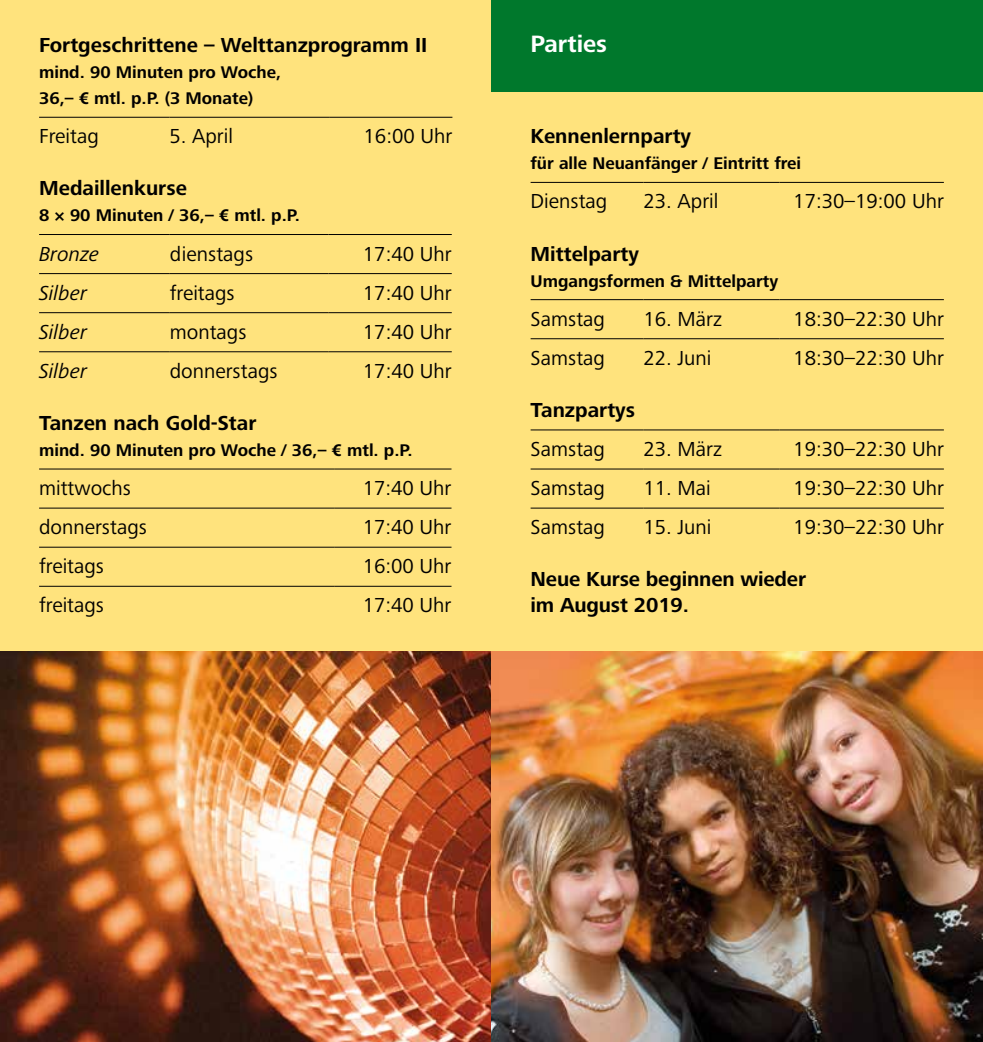
<style>
.page{position:relative;width:983px;height:1042px;background:#fff}
.page>*{position:absolute;margin:0;border:0;box-sizing:border-box;transform-origin:0 0}
.t1{font:700 24.5px "Frutiger Next Pro";color:#fff}
.t2{font:21px "Frutiger Next Pro";color:#000}
.t3{font:700 21px/26.1px "Frutiger Next Pro";color:#000}
.t4{font:italic 21px "Frutiger Next Pro";color:#000}
.t5{font:700 17.5px/26.1px "Frutiger Next Pro";color:#000}
</style>
<div class="page">
<div style="left:0;top:0;width:491px;height:1042px;background:#ffe37d"></div>
<hr style="left:39px;top:508px;width:295px;height:1px;background:#000">
<hr style="left:334px;top:508px;width:117px;height:1px;background:#000">
<hr style="left:39px;top:547px;width:295px;height:1px;background:#000">
<hr style="left:334px;top:547px;width:117px;height:1px;background:#000">
<hr style="left:39px;top:586px;width:295px;height:1px;background:#000">
<hr style="left:334px;top:586px;width:117px;height:1px;background:#000">
<hr style="left:39px;top:468px;width:295px;height:1px;background:#000">
<hr style="left:334px;top:468px;width:117px;height:1px;background:#000">
<img style="left:0;top:651px;width:491px;height:391px">
<img style="left:491px;top:91px;width:491px;height:951px">
<hr style="left:530px;top:429px;width:113px;height:1px;background:#000">
<hr style="left:643px;top:429px;width:136px;height:1px;background:#000">
<hr style="left:779px;top:429px;width:164px;height:1px;background:#000">
<hr style="left:530px;top:468px;width:113px;height:1px;background:#000">
<hr style="left:643px;top:468px;width:136px;height:1px;background:#000">
<hr style="left:779px;top:468px;width:164px;height:1px;background:#000">
<hr style="left:530px;top:508px;width:113px;height:1px;background:#000">
<hr style="left:643px;top:508px;width:136px;height:1px;background:#000">
<hr style="left:779px;top:508px;width:164px;height:1px;background:#000">
<div style="left:491px;top:0;width:491px;height:91px;background:#00782c"></div>
<hr style="left:530px;top:182px;width:113px;height:1px;background:#000">
<hr style="left:643px;top:182px;width:136px;height:1px;background:#000">
<hr style="left:779px;top:182px;width:164px;height:1px;background:#000">
<hr style="left:530px;top:299px;width:113px;height:1px;background:#000">
<hr style="left:643px;top:299px;width:136px;height:1px;background:#000">
<hr style="left:779px;top:299px;width:164px;height:1px;background:#000">
<hr style="left:530px;top:338px;width:113px;height:1px;background:#000">
<hr style="left:643px;top:338px;width:136px;height:1px;background:#000">
<hr style="left:779px;top:338px;width:164px;height:1px;background:#000">
<hr style="left:39px;top:117px;width:130px;height:1px;background:#000">
<hr style="left:169px;top:117px;width:160px;height:1px;background:#000">
<hr style="left:329px;top:117px;width:123px;height:1px;background:#000">
<hr style="left:39px;top:234px;width:131px;height:1px;background:#000">
<hr style="left:170px;top:234px;width:158px;height:1px;background:#000">
<hr style="left:328px;top:234px;width:123px;height:1px;background:#000">
<hr style="left:39px;top:273px;width:131px;height:1px;background:#000">
<hr style="left:170px;top:273px;width:158px;height:1px;background:#000">
<hr style="left:328px;top:273px;width:123px;height:1px;background:#000">
<hr style="left:39px;top:312px;width:131px;height:1px;background:#000">
<hr style="left:170px;top:312px;width:158px;height:1px;background:#000">
<hr style="left:328px;top:312px;width:123px;height:1px;background:#000">
<hr style="left:39px;top:351px;width:131px;height:1px;background:#000">
<hr style="left:170px;top:351px;width:158px;height:1px;background:#000">
<hr style="left:328px;top:351px;width:123px;height:1px;background:#000">
<p class="t3" style="left:39px;top:32px;width:390px">Fortgeschrittene – Welttanzprogramm II</p>
<p class="t5" style="left:39px;top:59px;width:243px">mind. 90 Minuten pro Woche,<br>36,– € mtl. p.P. (3 Monate)</p>
<p class="t2" style="left:39px;top:124px;width:61px">Freitag</p>
<p class="t2" style="left:169px;top:124px;width:65px">5. April</p>
<p class="t2" style="left:363px;top:124px;width:90px">16:00 Uhr</p>
<p class="t3" style="left:39px;top:175px;width:149px">Medaillenkurse</p>
<p class="t5" style="left:39px;top:203px;width:262px">8 × 90 Minuten / 36,– € mtl. p.P.</p>
<p class="t4" style="left:39px;top:242px;width:62px">Bronze</p>
<p class="t2" style="left:170px;top:242px;width:85px">dienstags</p>
<p class="t2" style="left:363px;top:242px;width:90px">17:40 Uhr</p>
<p class="t4" style="left:39px;top:281px;width:50px">Silber</p>
<p class="t2" style="left:170px;top:281px;width:66px">freitags</p>
<p class="t2" style="left:363px;top:281px;width:90px">17:40 Uhr</p>
<p class="t4" style="left:39px;top:320px;width:50px">Silber</p>
<p class="t2" style="left:170px;top:320px;width:78px">montags</p>
<p class="t2" style="left:363px;top:320px;width:90px">17:40 Uhr</p>
<p class="t4" style="left:39px;top:359px;width:50px">Silber</p>
<p class="t2" style="left:170px;top:359px;width:109px">donnerstags</p>
<p class="t2" style="left:363px;top:359px;width:90px">17:40 Uhr</p>
<p class="t3" style="left:39px;top:410px;width:219px">Tanzen nach Gold-Star</p>
<p class="t5" style="left:39px;top:437px;width:375px">mind. 90 Minuten pro Woche / 36,– € mtl. p.P.</p>
<p class="t2" style="left:39px;top:476px;width:93px">mittwochs</p>
<p class="t2" style="left:362px;top:476px;width:90px">17:40 Uhr</p>
<p class="t2" style="left:39px;top:515px;width:109px">donnerstags</p>
<p class="t2" style="left:362px;top:515px;width:90px">17:40 Uhr</p>
<p class="t2" style="left:39px;top:554px;width:66px">freitags</p>
<p class="t2" style="left:362px;top:554px;width:90px">16:00 Uhr</p>
<p class="t2" style="left:39px;top:593px;width:66px">freitags</p>
<p class="t2" style="left:362px;top:593px;width:90px">17:40 Uhr</p>
<p class="t1" style="left:530px;top:30px;width:78px">Parties</p>
<p class="t3" style="left:530px;top:123px;width:162px">Kennenlernparty</p>
<p class="t5" style="left:530px;top:150px;width:272px">für alle Neuanfänger / Eintritt frei</p>
<p class="t2" style="left:530px;top:189px;width:78px">Dienstag</p>
<p class="t2" style="left:643px;top:189px;width:76px">23. April</p>
<p class="t2" style="left:793px;top:189px;width:152px">17:30–19:00 Uhr</p>
<p class="t3" style="left:530px;top:240px;width:110px">Mittelparty</p>
<p class="t5" style="left:530px;top:268px;width:249px">Umgangsformen &amp; Mittelparty</p>
<p class="t2" style="left:530px;top:307px;width:76px">Samstag</p>
<p class="t2" style="left:643px;top:307px;width:80px">16. März</p>
<p class="t2" style="left:793px;top:307px;width:152px">18:30–22:30 Uhr</p>
<p class="t2" style="left:530px;top:346px;width:76px">Samstag</p>
<p class="t2" style="left:643px;top:346px;width:69px">22. Juni</p>
<p class="t2" style="left:793px;top:346px;width:152px">18:30–22:30 Uhr</p>
<p class="t3" style="left:530px;top:397px;width:106px">Tanzpartys</p>
<p class="t2" style="left:530px;top:437px;width:76px">Samstag</p>
<p class="t2" style="left:643px;top:437px;width:80px">23. März</p>
<p class="t2" style="left:793px;top:437px;width:152px">19:30–22:30 Uhr</p>
<p class="t2" style="left:530px;top:476px;width:76px">Samstag</p>
<p class="t2" style="left:643px;top:476px;width:69px">11. Mai</p>
<p class="t2" style="left:793px;top:476px;width:152px">19:30–22:30 Uhr</p>
<p class="t2" style="left:530px;top:515px;width:76px">Samstag</p>
<p class="t2" style="left:643px;top:515px;width:69px">15. Juni</p>
<p class="t2" style="left:793px;top:515px;width:152px">19:30–22:30 Uhr</p>
<p class="t3" style="left:530px;top:566px;width:277px">Neue Kurse beginnen wieder im August 2019.</p>
</div>
